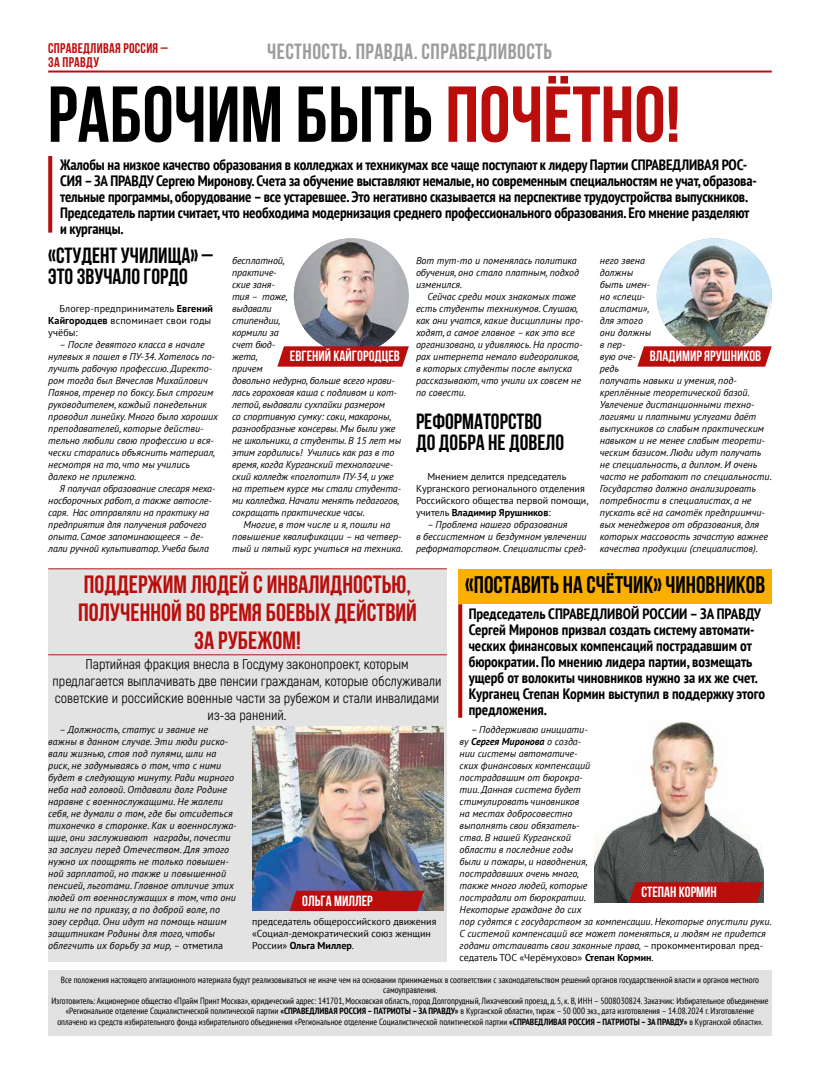
<style>
.page{position:relative;width:820px;height:1078px;background:#fff}
.page>*{position:absolute;margin:0;border:0;box-sizing:border-box;transform-origin:0 0}
.t1{font:700 79px "Bebas Neue";color:#000}
.t2{font:700 25px/28px "Bebas Neue";color:#b90e0c;text-align:center}
.t3{font:700 24px "Bebas Neue";color:#000}
.t4{font:700 22px/21px "Bebas Neue";color:#000}
.t5{font:700 22px "Bebas Neue";letter-spacing:.02em;color:#9d9d9c}
.t6{font:700 condensed 15px/16px "PT Sans";letter-spacing:-.01em;color:#000}
.t7{font:700 14.8px "Bebas Neue";color:#fff}
.t8{font:14px/17px "Akrobat";color:#000;text-align:center}
.t9{font:700 14px/14px "Bebas Neue";letter-spacing:.02em;color:#b90e0c}
.t10{font:italic 10px/12px "PT Sans";color:#000}
.t11{font:10px/12px "PT Sans";color:#000}
.t12{font:condensed 9px/10.5px "PT Sans";color:#000;text-align:center}
.s1{color:#b90e0c}
.s2{font-weight:700}
.s3{font-style:normal}
.s4{font-weight:700;font-style:normal}
</style>
<div class="page">
<hr style="left:48px;top:70px;width:723px;height:2px;background:#b90e0c">
<div style="left:48px;top:969px;width:723px;height:66px;background:#e1e1e1"></div>
<svg style="left:48px;top:156px;width:4px;height:76px"></svg>
<div style="left:294px;top:238px;width:114px;height:115px;background:#b0b3b6;border-radius:50%"></div>
<img style="left:294px;top:238px;width:103px;height:108px">
<svg style="left:277px;top:346px;width:131px;height:20px;background:#bc1b1a"></svg>
<img style="left:656px;top:238px;width:115px;height:115px;border-radius:57px">
<svg style="left:637px;top:346px;width:134px;height:20px;background:#bc1c1a"></svg>
<div style="left:48px;top:568px;width:398px;height:393px;background:#e3e3e3"></div>
<svg style="left:458px;top:604px;width:4px;height:113px"></svg>
<div style="left:458px;top:569px;width:313px;height:35px;background:#f9b000"></div>
<hr style="left:48px;top:654px;width:398px;height:1px;background:#a81815">
<img style="left:594px;top:721px;width:169px;height:181px">
<img style="left:252px;top:726px;width:191px;height:184px">
<svg style="left:628px;top:882px;width:135px;height:20px;background:#b11210"></svg>
<svg style="left:289px;top:890px;width:135px;height:20px;background:#b01517"></svg>
<hr style="left:48px;top:568px;width:398px;height:1px;background:#a81815">
<h3 class="t9" style="left:48px;top:41px;width:121px">СПРАВЕДЛИВАЯ РОССИЯ –<br>ЗА ПРАВДУ</h3>
<h3 class="t5" style="left:267px;top:39px;width:286px">ЧЕСТНОСТЬ. ПРАВДА. СПРАВЕДЛИВОСТЬ</h3>
<h1 class="t1" style="left:48px;top:71px;width:634px">Рабочим быть <span class="s1">почётно!</span></h1>
<p class="t6" style="left:60px;top:156px;width:698px">Жалобы на низкое качество образования в колледжах и техникумах все чаще поступают к лидеру Партии СПРАВЕДЛИВАЯ РОС-СИЯ – ЗА ПРАВДУ Сергею Миронову. Счета за обучение выставляют немалые, но современным специальностям не учат, образова&shy;тельные программы, оборудование – все устаревшее. Это негативно сказывается на перспективе трудоустройства выпускников.<br>Председатель партии считает, что необходима модернизация среднего профессионального образования. Его мнение разделяют и курганцы.</p>
<h3 class="t4" style="left:48px;top:245px;width:166px">«Студент училища» – это звучало гордо</h3>
<p class="t11" style="left:48px;top:302px;width:166px;text-indent:11px">Блогер-предприниматель <span class="s2">Евгений<br>Кайгородцев</span> вспоминает свои годы учёбы:</p>
<p class="t10" style="left:48px;top:338px;width:171px;text-indent:11px">– После девятого класса в начале нулевых я пошел в ПУ-34. Хотелось по&shy;лучить рабочую профессию. Директо&shy;ром тогда был Вячеслав Михайлович Паянов, тренер по боксу. Был строгим руководителем, каждый понедельник проводил линейку. Много было хороших преподавателей, которые действи&shy;тельно любили свою профессию и вся&shy;чески старались объяснить материал, несмотря на то, что мы учились далеко не прилежно.</p>
<p class="t10" style="left:48px;top:482px;width:169px;text-indent:11px">Я получал образование слесаря меха&shy;носборочных работ, а также автосле&shy;саря. Нас отправляли на практику на предприятия для получения рабочего опыта. Самое запоминающееся – де&shy;лали ручной культиватор. Учеба была</p>
<p class="t10" style="left:232px;top:254px;width:170px">бесплатной,<br>практиче-<br>ские заня-<br>тия – тоже,<br>выдавали<br>стипендии,<br>кормили за<br>счет бюд-<br>жета,<br>причем<br>довольно недурно, больше всего нрави&shy;лась гороховая каша с подливом и кот&shy;летой, выдавали сухпайки размером<br>со спортивную сумку: соки, макароны, разнообразные консервы. Мы были уже не школьники, а студенты. В 15 лет мы этим гордились! Учились как раз в то время, когда Курганский технологиче&shy;ский колледж «поглотил» ПУ-34, и уже на третьем курсе мы стали студента&shy;ми колледжа. Начали менять педагогов, сокращать практические часы.</p>
<p class="t10" style="left:232px;top:518px;width:172px;text-align:center">Многие, в том числе и я, пошли на повышение квалификации – на четвер&shy;тый и пятый курс учиться на техника.</p>
<p class="t10" style="left:416px;top:254px;width:164px">Вот тут-то и поменялась политика обучения, оно стало платным, подход изменился.</p>
<p class="t10" style="left:416px;top:290px;width:169px;text-indent:11px">Сейчас среди моих знакомых тоже есть студенты техникумов. Слушаю, как они учатся, какие дисциплины про&shy;ходят, а самое главное – как это все организовано, и удивляюсь. На просто&shy;рах интернета немало видеороликов, в которых студенты после выпуска рассказывают, что учили их совсем не по совести.</p>
<h3 class="t4" style="left:416px;top:411px;width:150px">Реформаторство до добра не довело</h3>
<p class="t11" style="left:416px;top:470px;width:174px;text-indent:11px">Мнением делится председатель Курганского регионального отделения Российского общества первой помощи, учитель <span class="s2">Владимир Ярушников</span>:</p>
<p class="t10" style="left:416px;top:518px;width:172px;text-indent:11px">– Проблема нашего образования<br>в бессистемном и бездумном увлечении реформаторством. Специалисты сред-</p>
<p class="t10" style="left:599px;top:254px;width:173px">него звена<br>должны<br>быть имен-<br>но «специ-<br>алистами»,<br>для этого<br>они должны<br>в пер-<br>вую оче-<br>редь<br>получать навыки и умения, под&shy;креплённые теоретической базой.<br>Увлечение дистанционными техно&shy;логиями и платными услугами даёт выпускников со слабым практическим навыком и не менее слабым теорети&shy;ческим базисом. Люди идут получать не специальность, а диплом. И очень часто не работают по специальности.<br>Государство должно анализировать потребности в специалистах, а не пускать всё на самотёк предприимчи&shy;вых менеджеров от образования, для которых массовость зачастую важнее качества продукции (специалистов).</p>
<h3 class="t7" style="left:290px;top:348px;width:111px">евгений кайгородцев</h3>
<h3 class="t7" style="left:649px;top:348px;width:113px">владимир ярушников</h3>
<h2 class="t2" style="left:78px;top:570px;width:340px">Поддержим людей с инвалидностью, полученной во время боевых действий за рубежом!</h2>
<h3 class="t8" style="left:53px;top:655px;width:390px">Партийная фракция внесла в Госдуму законопроект, которым предлагается выплачивать две пенсии гражданам, которые обслуживали советские и российские военные части за рубежом и стали инвалидами из-за ранений.</h3>
<p class="t10" style="left:48px;top:722px;width:190px;text-indent:11px">– Должность, статус и звание не важны в данном случае. Эти люди риско&shy;вали жизнью, стоя под пулями, шли на риск, не задумываясь о том, что с ними будет в следующую минуту. Ради мирного неба над головой. Отдавали долг Родине наравне с военнослужащими. Не жалели себя, не думали о том, где бы отсидеться тихонечко в сторонке. Как и военнослужа&shy;щие, они заслуживают награды, почести за заслуги перед Отечеством. Для этого нужно их поощрять не только повышен&shy;ной зарплатой, но также и повышенной пенсией, льготами. Главное отличие этих людей от военнослужащих в том, что они шли не по приказу, а по доброй воле, по зову сердца. Они идут на помощь нашим защитникам Родины для того, чтобы облегчить их борьбу за мир, – <span class="s3">отметила</span></p>
<h3 class="t7" style="left:302px;top:892px;width:72px">ольга миллер</h3>
<p class="t11" style="left:252px;top:914px;width:186px">председатель общероссийского движения «Социал-демократический союз женщин<br>России» <span class="s2">Ольга Миллер</span>.</p>
<h3 class="t3" style="left:465px;top:571px;width:301px">«Поставить на счётчик» чиновников</h3>
<p class="t6" style="left:468px;top:605px;width:298px">Председатель СПРАВЕДЛИВОЙ РОССИИ – ЗА ПРАВДУ Сергей Миронов призвал создать систему автомати&shy;ческих финансовых компенсаций пострадавшим от бюрократии. По мнению лидера партии, возмещать ущерб от волокиты чиновников нужно за их же счет.<br>Курганец Степан Кормин выступил в поддержку этого предложения.</p>
<p class="t10" style="left:459px;top:722px;width:313px;text-indent:11px">– Поддерживаю инициати-<br>ву <span class="s2">Сергея Миронова</span> о созда-<br>нии системы автоматиче-<br>ских финансовых компенсаций<br>пострадавшим от бюрокра-<br>тии. Данная система будет<br>стимулировать чиновников<br>на местах добросовестно<br>выполнять свои обязатель-<br>ства. В нашей Курганской<br>области в последние годы<br>были и пожары, и наводнения,<br>пострадавших очень много,<br>также много людей, которые<br>пострадали от бюрократии.<br>Некоторые граждане до сих<br>пор судятся с государством за компенсации. Некоторые опустили руки.<br>С системой компенсаций все может поменяться, и людям не придется годами отстаивать свои законные права, – <span class="s3">прокомментировал пред&shy;седатель ТОС «Черёмухово»</span> <span class="s4">Степан Кормин</span><span class="s3">.</span></p>
<h3 class="t7" style="left:641px;top:883px;width:77px">степан кормин</h3>
<p class="t12" style="left:51px;top:973px;width:718px">Все положения настоящего агитационного материала будут реализовываться не иначе чем на основании принимаемых в соответствии с законодательством решений органов государственной власти и органов местного самоуправления.<br>Изготовитель: Акционерное общество «Прайм Принт Москва», юридический адрес: 141701, Московская область, город Долгопрудный, Лихачевский проезд, д. 5, к. В, ИНН – 5008030824. Заказчик: Избирательное объединение «Региональное отделение Социалистической политической партии <span class="s2">«СПРАВЕДЛИВАЯ РОССИЯ – ПАТРИОТЫ – ЗА ПРАВДУ»</span> в Курганской области», тираж – 50 000 экз., дата изготовления – 14.08.2024 г. Изготовление оплачено из средств избирательного фонда избирательного объединения «Региональное отделение Социалистической политической партии <span class="s2">«СПРАВЕДЛИВАЯ РОССИЯ – ПАТРИОТЫ – ЗА ПРАВДУ»</span> в Курганской области».</p>
</div>
